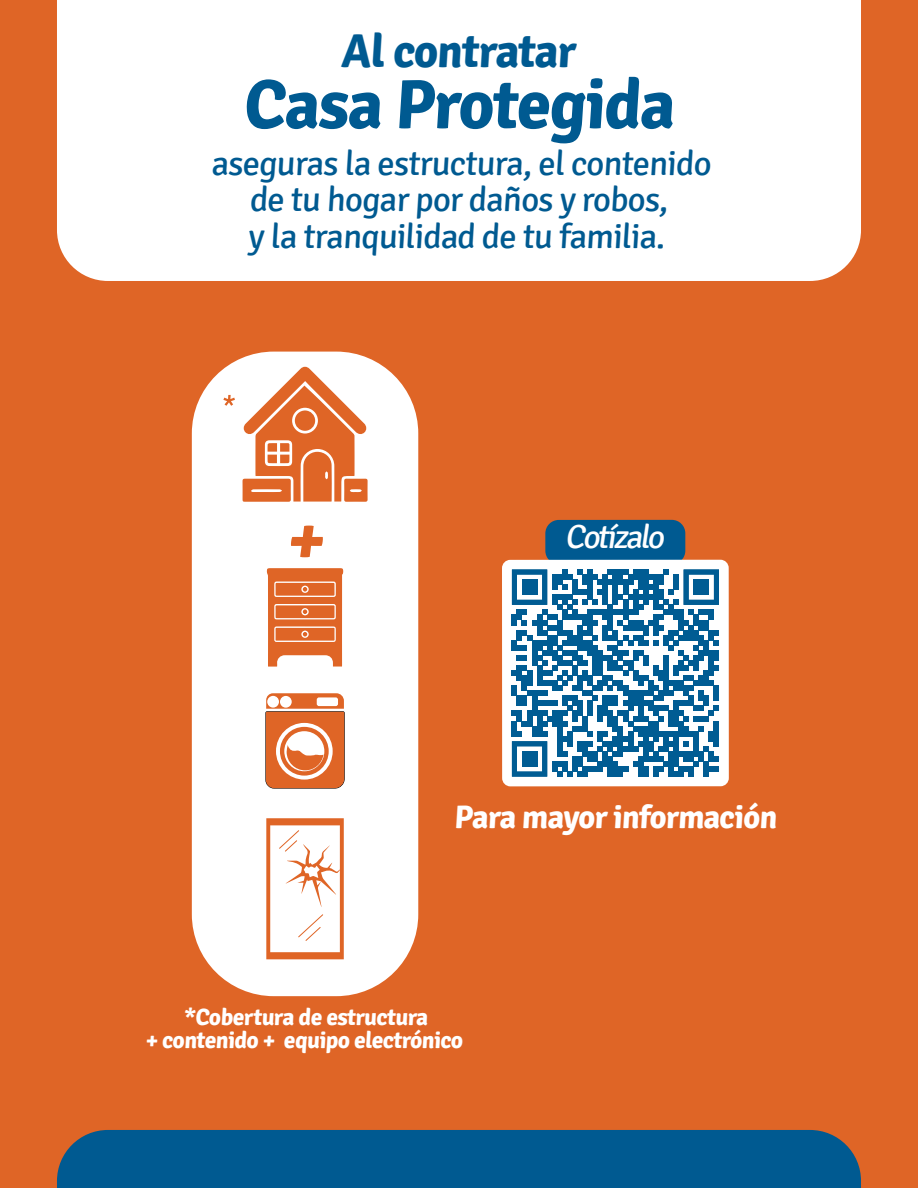
<style>
.page{position:relative;width:918px;height:1188px;background:#df6526}
.page>*{position:absolute;margin:0;border:0;box-sizing:border-box;transform-origin:0 0}
.t1{font:700 72px "Signika";color:#df6526}
.t2{font:700 69.6px "Signika";color:#005a91}
.t3{font:700 47.1px "Signika";color:#005a91}
.t4{font:34.8px/36.9px "Signika";color:#005a91;text-align:center}
.t5{font:italic 33.3px "Signika";color:#fff}
.t6{font:700 32.55px "Signika";color:#fff}
.t7{font:700 23.55px/23.5px "Signika";color:#fff;text-align:center}
</style>
<div class="page">
<div style="left:57px;top:0;width:804px;height:281px;background:#fff"></div>
<div style="left:57px;top:1130px;width:804px;height:58px;background:#005a91"></div>
<div style="left:545px;top:520px;width:140px;height:44px;background:#005a91;border-radius:13px"></div>
<div style="left:502px;top:560px;width:227px;height:226px;background:#fff;border-radius:8px"></div>
<svg style="left:512px;top:569px;width:207px;height:208px"></svg>
<div style="left:522px;top:751px;width:15px;height:16px;background:#005c93"></div>
<div style="left:192px;top:352px;width:226px;height:644px;background:#fff;border-radius:82px"></div>
<svg style="left:223px;top:395px;width:12px;height:11px"></svg>
<svg style="left:243px;top:366px;width:125px;height:136px"></svg>
<div style="left:295px;top:410px;width:20px;height:21px;background:#df6526;border-radius:50%"></div>
<svg style="left:267px;top:568px;width:76px;height:99px;background:#e58351"></svg>
<svg style="left:266px;top:693px;width:78px;height:95px"></svg>
<svg style="left:266px;top:818px;width:78px;height:141px"></svg>
<h3 class="t3" style="left:341px;top:22px;width:240px">Al contratar</h3>
<h2 class="t2" style="left:243px;top:63px;width:439px">Casa Protegida</h2>
<p class="t4" style="left:211px;top:145px;width:504px">aseguras la estructura, el contenido de tu hogar por daños y robos,<br>y la tranquilidad de tu familia.</p>
<h1 class="t1" style="left:285px;top:495px;width:51px">+</h1>
<p class="t5" style="left:565px;top:518px;width:106px">Cotízalo</p>
<p class="t6" style="left:454px;top:797px;width:327px">Para mayor información</p>
<p class="t7" style="left:145px;top:1005px;width:321px">*Cobertura de estructura<br>+ contenido + equipo electrónico</p>
</div>
